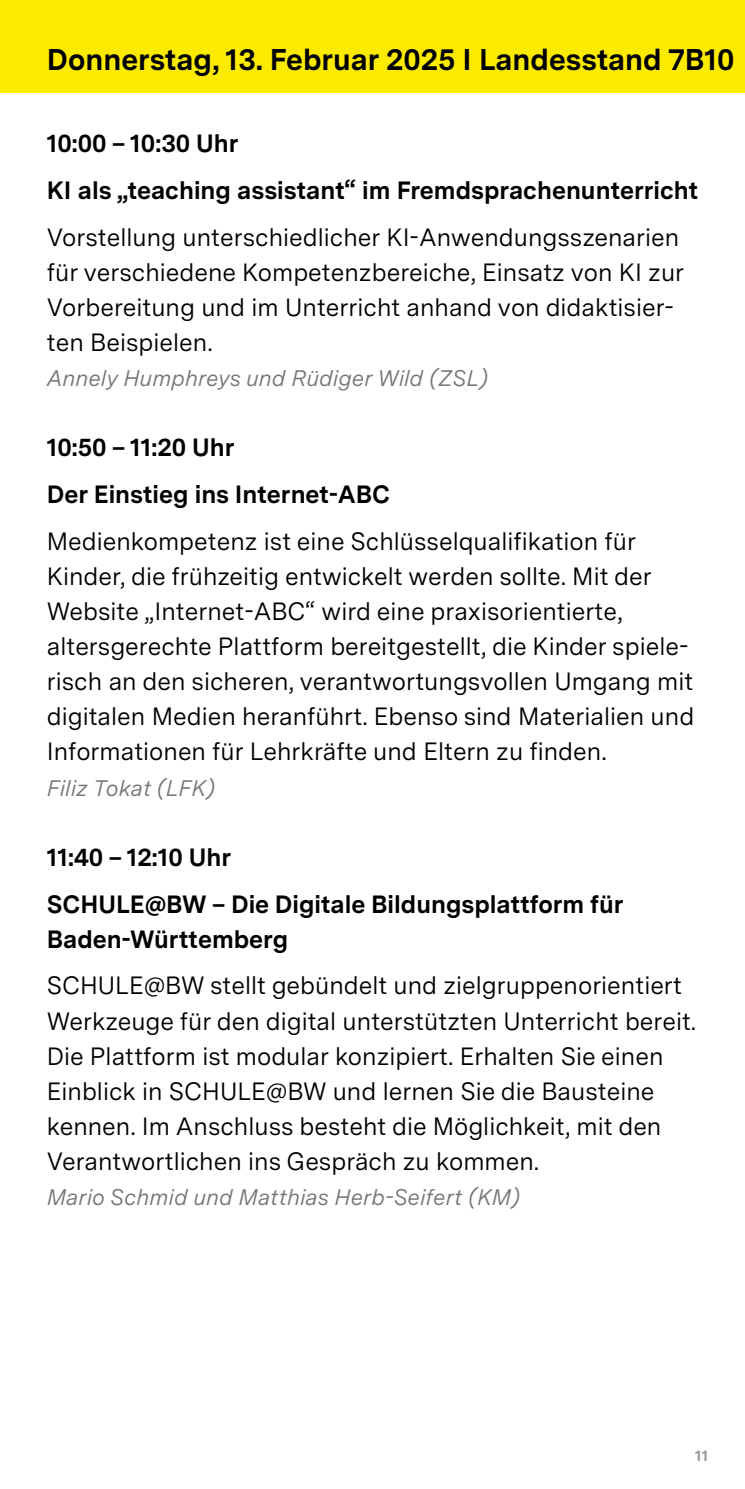
<style>
.page{position:relative;width:745px;height:1489px;background:#fff}
.page>*{position:absolute;margin:0;border:0;box-sizing:border-box;transform-origin:0 0}
.t1{font:700 30px "Ba Wue Sans";color:#000}
.t2{font:25px/35px "Ba Wue Sans";color:#000}
.t3{font:700 25px/46.8px "Ba Wue Sans";color:#000}
.t4{font:italic 22.5px "Ba Wue Sans";color:#797575}
.t5{font:700 15px "Ba Wue Sans";color:#929493}
</style>
<div class="page">
<div style="left:0;top:0;width:744px;height:92px;background:#fcea00"></div>
<p class="t1" style="left:47px;top:38px;width:689px">Donnerstag, 13. Februar 2025 I Landesstand 7B10</p>
<p class="t3" style="left:47px;top:119px;width:652px">10:00 – 10:30 Uhr<br>KI als „teaching assistant“ im Fremdsprachenunterricht</p>
<p class="t2" style="left:47px;top:219px;width:638px">Vorstellung unterschiedlicher KI-Anwendungsszenarien für verschiedene Kompetenzbereiche, Einsatz von KI zur Vorbereitung und im Unterricht anhand von didaktisier&shy;ten Beispielen.</p>
<p class="t4" style="left:47px;top:362px;width:442px">Annely Humphreys und Rüdiger Wild (ZSL)</p>
<p class="t3" style="left:47px;top:423px;width:344px">10:50 – 11:20 Uhr<br>Der Einstieg ins Internet-ABC</p>
<p class="t2" style="left:47px;top:523px;width:648px">Medienkompetenz ist eine Schlüsselqualifikation für Kinder, die frühzeitig entwickelt werden sollte. Mit der Website „Internet-ABC“ wird eine praxisorientierte, altersgerechte Plattform bereitgestellt, die Kinder spiele&shy;risch an den sicheren, verantwortungsvollen Umgang mit digitalen Medien heranführt. Ebenso sind Materialien und Informationen für Lehrkräfte und Eltern zu finden.</p>
<p class="t4" style="left:47px;top:772px;width:170px">Filiz Tokat (LFK)</p>
<p class="t3" style="left:47px;top:832px;width:577px">11:40 – 12:10 Uhr<br>SCHULE@BW – Die Digitale Bildungsplattform für</p>
<p class="t3" style="left:47px;top:914px;width:242px">Baden-Württemberg</p>
<p class="t2" style="left:47px;top:967px;width:650px">SCHULE@BW stellt gebündelt und zielgruppenorientiert Werkzeuge für den digital unterstützten Unterricht bereit.<br>Die Plattform ist modular konzipiert. Erhalten Sie einen Einblick in SCHULE@BW und lernen Sie die Bausteine kennen. Im Anschluss besteht die Möglichkeit, mit den Verantwortlichen ins Gespräch zu kommen.</p>
<p class="t4" style="left:47px;top:1181px;width:474px">Mario Schmid und Matthias Herb-Seifert (KM)</p>
<p class="t5" style="left:694px;top:1444px;width:14px">11</p>
</div>
